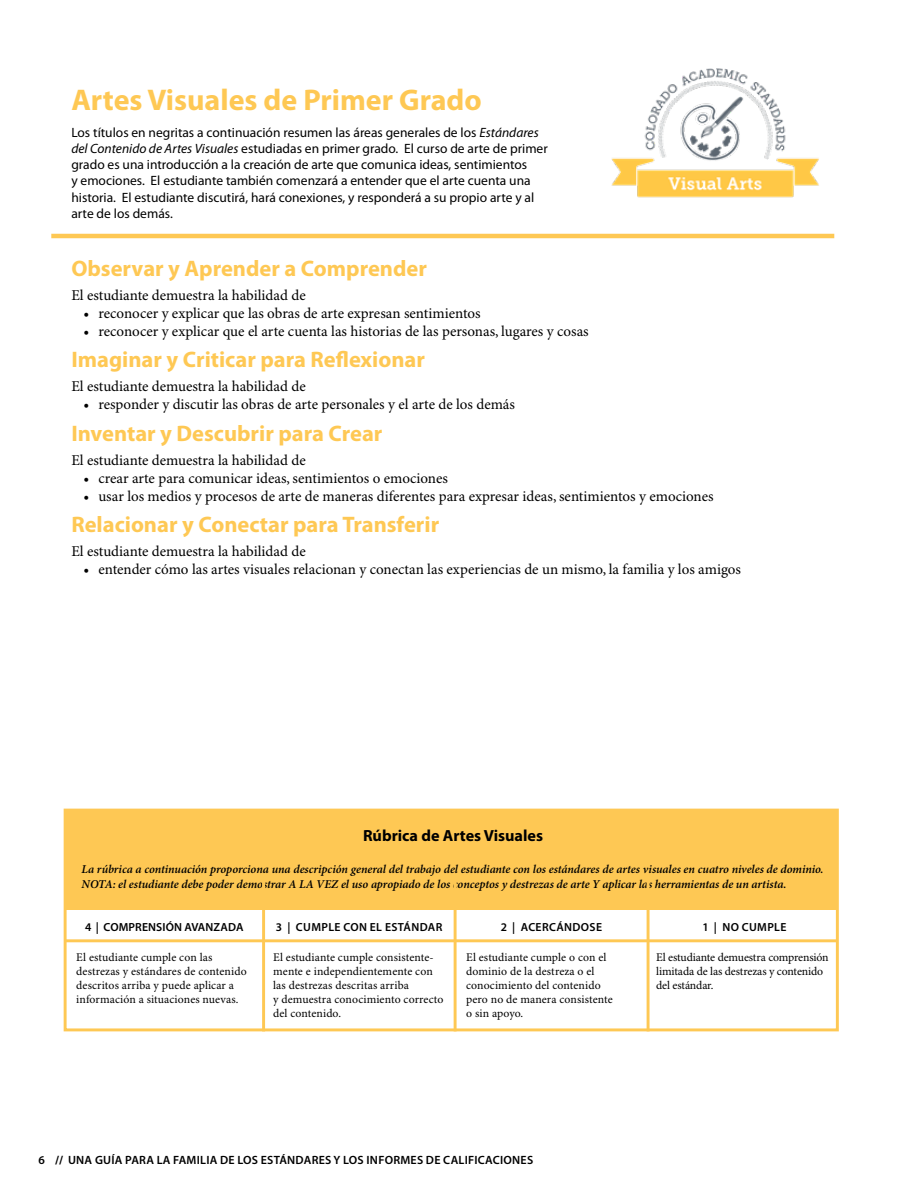
<style>
.page{position:relative;width:918px;height:1188px;background:#fff}
.page>*{position:absolute;margin:0;border:0;box-sizing:border-box;transform-origin:0 0}
.t1{font:700 30px "Myriad Pro";color:#fec854}
.t2{font:700 22.5px "Myriad Pro";color:#fec854}
.t3{font:700 16.2px "Myriad Pro";color:#000}
.t4{font:15px "Minion Pro";color:#000}
.t5{font:13.5px/16.2px "Myriad Pro";color:#000}
.t6{font:italic 600 12px/15px "Minion Pro";letter-spacing:-.005em;color:#000}
.t7{font:600 12px "Myriad Pro";letter-spacing:.02em;color:#000}
.t8{font:11.7px/14.1px "Minion Pro";letter-spacing:.005em;color:#000}
.t9{font:600 11.7px "Myriad Pro";letter-spacing:.03em;color:#000}
.t10{font:600 11.7px "Myriad Pro";letter-spacing:.01em;color:#000}
.s1{font-style:italic}
.s2{font-weight:700}
</style>
<div class="page">
<hr style="left:51px;top:234px;width:783px;height:4px;background:#fec854">
<img style="left:611px;top:68px;width:208px;height:130px">
<div style="left:65px;top:810px;width:772px;height:100px;background:#fec854"></div>
<hr style="left:262px;top:880px;width:3px;height:151px;background:#fec854">
<hr style="left:65px;top:939px;width:772px;height:3px;background:#fec854">
<hr style="left:454px;top:880px;width:3px;height:151px;background:#fec854">
<hr style="left:647px;top:880px;width:3px;height:151px;background:#fec854">
<div style="left:64px;top:809px;width:775px;height:222px;border:3px solid #fec854"></div>
<h1 class="t1" style="left:71px;top:83px;width:412px">Artes Visuales de Primer Grado</h1>
<p class="t5" style="left:71px;top:124px;width:478px">Los títulos en negritas a continuación resumen las áreas generales de los <span class="s1">Estándares del Contenido de Artes Visuales</span> estudiadas en primer grado. El curso de arte de primer grado es una introducción a la creación de arte que comunica ideas, sentimientos<br>y emociones. El estudiante también comenzará a entender que el arte cuenta una historia. El estudiante discutirá, hará conexiones, y responderá a su propio arte y al arte de los demás.</p>
<h2 class="t2" style="left:71px;top:255px;width:357px">Observar y Aprender a Comprender</h2>
<p class="t4" style="left:71px;top:286px;width:236px">El estudiante demuestra la habilidad de</p>
<p class="t4" style="left:83px;top:304px;width:399px">• reconocer y explicar que las obras de arte expresan sentimientos</p>
<p class="t4" style="left:83px;top:322px;width:507px">• reconocer y explicar que el arte cuenta las historias de las personas, lugares y cosas</p>
<h2 class="t2" style="left:71px;top:347px;width:355px">Imaginar y Criticar para Reflexionar</h2>
<p class="t4" style="left:71px;top:377px;width:236px">El estudiante demuestra la habilidad de</p>
<p class="t4" style="left:83px;top:395px;width:433px">• responder y discutir las obras de arte personales y el arte de los demás</p>
<h2 class="t2" style="left:71px;top:420px;width:313px">Inventar y Descubrir para Crear</h2>
<p class="t4" style="left:71px;top:451px;width:236px">El estudiante demuestra la habilidad de</p>
<p class="t4" style="left:83px;top:469px;width:366px">• crear arte para comunicar ideas, sentimientos o emociones</p>
<p class="t4" style="left:83px;top:487px;width:632px">• usar los medios y procesos de arte de maneras diferentes para expresar ideas, sentimientos y emociones</p>
<h2 class="t2" style="left:71px;top:512px;width:369px">Relacionar y Conectar para Transferir</h2>
<p class="t4" style="left:71px;top:542px;width:236px">El estudiante demuestra la habilidad de</p>
<p class="t4" style="left:83px;top:560px;width:659px">• entender cómo las artes visuales relacionan y conectan las experiencias de un mismo, la familia y los amigos</p>
<p class="t3" style="left:363px;top:826px;width:182px">Rúbrica de Artes Visuales</p>
<p class="t6" style="left:82px;top:862px;width:744px">La rúbrica a continuación proporciona una descripción general del trabajo del estudiante con los estándares de artes visuales en cuatro niveles de dominio.<br>NOTA: el estudiante debe poder demostrar A LA VEZ el uso apropiado de los conceptos y destrezas de arte Y aplicar las herramientas de un artista.</p>
<p class="t10" style="left:85px;top:920px;width:160px">4 | COMPRENSIÓN AVANZADA</p>
<p class="t9" style="left:276px;top:920px;width:168px">3 | CUMPLE CON EL ESTÁNDAR</p>
<p class="t9" style="left:501px;top:920px;width:103px">2 | ACERCÁNDOSE</p>
<p class="t9" style="left:702px;top:920px;width:86px">1 | NO CUMPLE</p>
<p class="t8" style="left:76px;top:950px;width:172px">El estudiante cumple con las destrezas y estándares de contenido descritos arriba y puede aplicar a información a situaciones nuevas.</p>
<p class="t8" style="left:273px;top:950px;width:172px">El estudiante cumple consistente&shy;mente e independientemente con las destrezas descritas arriba<br>y demuestra conocimiento correcto del contenido.</p>
<p class="t8" style="left:466px;top:950px;width:148px">El estudiante cumple o con el dominio de la destreza o el conocimiento del contenido pero no de manera consistente o sin apoyo.</p>
<p class="t8" style="left:656px;top:950px;width:174px">El estudiante demuestra comprensión limitada de las destrezas y contenido del estándar.</p>
<p class="t7" style="left:39px;top:1153px;width:496px">6 <span class="s2">//</span> UNA GUÍA PARA LA FAMILIA DE LOS ESTÁNDARES Y LOS INFORMES DE CALIFICACIONES</p>
</div>
